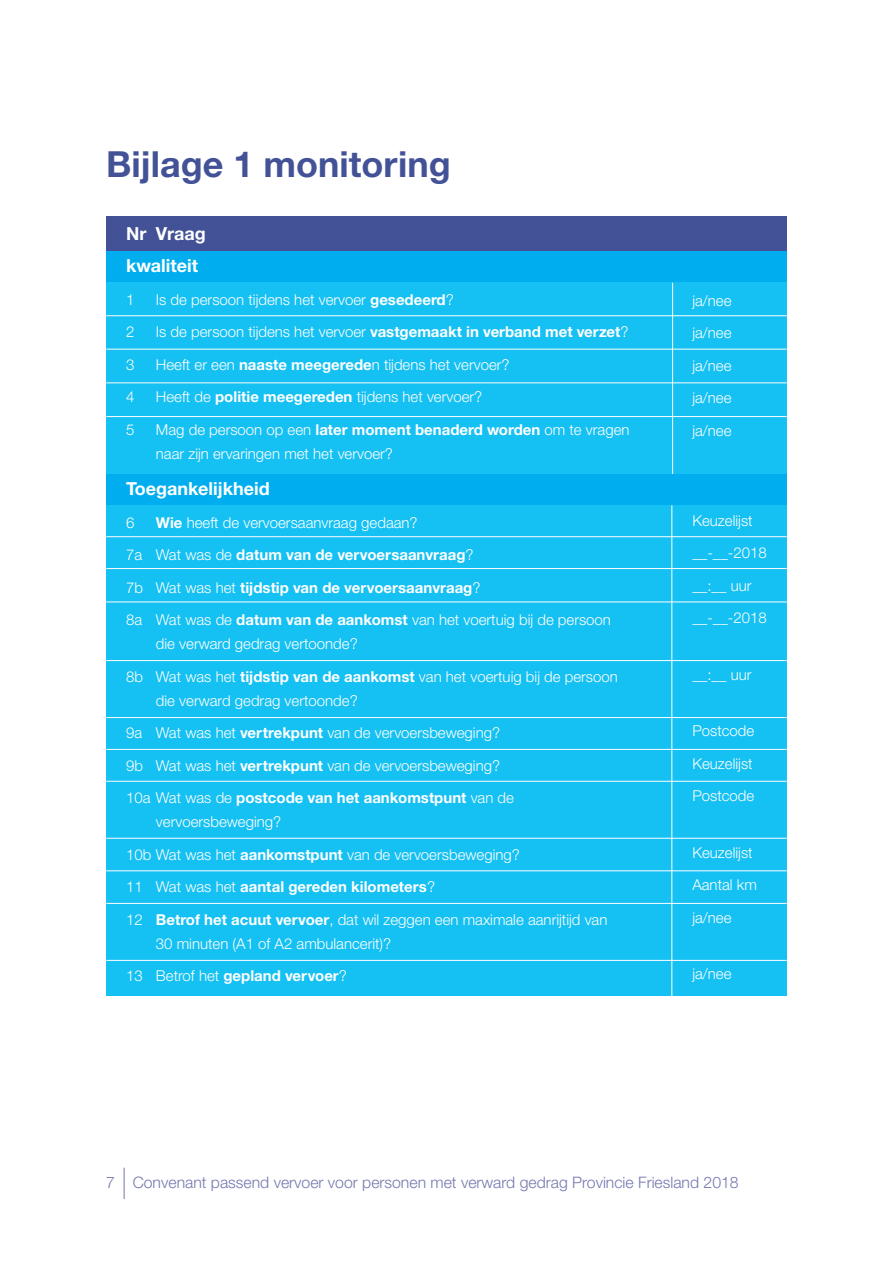
<style>
.page{position:relative;width:893px;height:1263px;background:#fff}
.page>*{position:absolute;margin:0;border:0;box-sizing:border-box;transform-origin:0 0}
.t1{font:700 36px "Helvetica Neue CE";color:#435297}
.plat{font:700 18px "Helvetica Neue CE";color:#fff}
.t2{font:300 15.9px "Helvetica Neue CE";color:#7477af}
.plat-2{font:300 15px/24px "Helvetica Neue CE";color:#fff}
.plat-3{font:700 15px "Helvetica Neue CE";color:#fff}
.s1{font-weight:700}
.s2{font-weight:300}
</style>
<div class="page">
<div style="left:106px;top:216px;width:681px;height:35px;background:#435297"></div>
<div style="left:106px;top:251px;width:681px;height:32px;background:#00aeef"></div>
<div style="left:106px;top:474px;width:681px;height:31px;background:#00aeef"></div>
<div style="left:106px;top:283px;width:681px;height:191px;background:#15c0f2"></div>
<div style="left:106px;top:505px;width:681px;height:491px;background:#15c0f2"></div>
<hr style="left:106px;top:315px;width:681px;height:1px;background:#fff">
<hr style="left:106px;top:568px;width:681px;height:1px;background:#fff">
<hr style="left:106px;top:349px;width:681px;height:1px;background:#fff">
<hr style="left:106px;top:601px;width:681px;height:1px;background:#fff">
<hr style="left:106px;top:660px;width:681px;height:1px;background:#fff">
<hr style="left:106px;top:717px;width:681px;height:1px;background:#fff">
<hr style="left:106px;top:749px;width:681px;height:1px;background:#fff">
<hr style="left:106px;top:781px;width:681px;height:1px;background:#fff">
<hr style="left:106px;top:838px;width:681px;height:1px;background:#fff">
<hr style="left:106px;top:870px;width:681px;height:1px;background:#fff">
<hr style="left:106px;top:903px;width:681px;height:1px;background:#fff">
<hr style="left:106px;top:960px;width:681px;height:1px;background:#fff">
<hr style="left:106px;top:536px;width:681px;height:1px;background:#fff">
<hr style="left:106px;top:382px;width:681px;height:1px;background:#fff">
<hr style="left:106px;top:416px;width:681px;height:1px;background:#fff">
<hr style="left:672px;top:283px;width:1px;height:191px;background:#fff">
<hr style="left:671px;top:505px;width:1px;height:497px;background:#fff">
<hr style="left:124px;top:1168px;width:1px;height:31px;background:#7477af">
<h1 class="t1" style="left:106px;top:141px;width:346px">Bijlage 1 monitoring</h1>
<p class="plat" style="left:126px;top:222px;width:81px">Nr Vraag</p>
<p class="plat" style="left:126px;top:255px;width:73px">kwaliteit</p>
<p class="plat-2" style="left:126px;top:287px;width:10px">1</p>
<p class="plat-2" style="left:156px;top:287px;width:299px">Is de persoon tijdens het vervoer <span class="s1">gesedeerd</span>?</p>
<p class="plat-2" style="left:126px;top:320px;width:10px">2</p>
<p class="plat-2" style="left:156px;top:320px;width:474px">Is de persoon tijdens het vervoer <span class="s1">vastgemaakt in verband met verzet</span>?</p>
<p class="plat-2" style="left:126px;top:352px;width:10px">3</p>
<p class="plat-2" style="left:156px;top:352px;width:355px">Heeft er een <span class="s1">naaste meegerede</span>n tijdens het vervoer?</p>
<p class="plat-2" style="left:126px;top:385px;width:10px">4</p>
<p class="plat-2" style="left:156px;top:385px;width:328px">Heeft de <span class="s1">politie meegereden</span> tijdens het vervoer?</p>
<p class="plat-2" style="left:126px;top:417px;width:10px">5</p>
<p class="plat-2" style="left:156px;top:417px;width:475px">Mag de persoon op een <span class="s1">later moment benaderd worden</span> om te vragen naar zijn ervaringen met het vervoer?</p>
<p class="plat" style="left:126px;top:478px;width:145px">Toegankelijkheid</p>
<p class="plat-2" style="left:126px;top:510px;width:10px">6</p>
<p class="plat-2" style="left:156px;top:510px;width:263px"><span class="s1">Wie</span> heeft de vervoersaanvraag gedaan?</p>
<p class="plat-3" style="left:126px;top:546px;width:349px"><span class="s2">7a Wat was de</span> datum van de vervoersaanvraag<span class="s2">?</span></p>
<p class="plat-3" style="left:126px;top:578px;width:356px"><span class="s2">7b Wat was het</span> tijdstip van de vervoersaanvraag<span class="s2">?</span></p>
<p class="plat-2" style="left:156px;top:608px;width:457px;text-indent:-30px">8a Wat was de <span class="s1">datum van de aankomst</span> van het voertuig bij de persoon die verward gedrag vertoonde?</p>
<p class="plat-2" style="left:156px;top:664px;width:463px;text-indent:-30px">8b Wat was het <span class="s1">tijdstip van de aankomst</span> van het voertuig bij de persoon die verward gedrag vertoonde?</p>
<p class="plat-2" style="left:126px;top:721px;width:376px">9a Wat was het <span class="s1">vertrekpunt</span> van de vervoersbeweging?</p>
<p class="plat-2" style="left:126px;top:753px;width:376px">9b Wat was het <span class="s1">vertrekpunt</span> van de vervoersbeweging?</p>
<p class="plat-2" style="left:156px;top:786px;width:360px;text-indent:-30px">10a Wat was de <span class="s1">postcode van het aankomstpunt</span> van de vervoersbeweging?</p>
<p class="plat-2" style="left:126px;top:842px;width:395px">10b Wat was het <span class="s1">aankomstpunt</span> van de vervoersbeweging?</p>
<p class="plat-3" style="left:126px;top:878px;width:310px"><span class="s2">11 Wat was het</span> aantal gereden kilometers<span class="s2">?</span></p>
<p class="plat-2" style="left:156px;top:907px;width:453px;text-indent:-30px">12 <span class="s1">Betrof het acuut vervoer</span>, dat wil zeggen een maximale aanrijtijd van<br>30 minuten (A1 of A2 ambulancerit)?</p>
<p class="plat-3" style="left:126px;top:967px;width:222px"><span class="s2">13 Betrof het</span> gepland vervoer<span class="s2">?</span></p>
<p class="plat-2" style="left:692px;top:288px;width:41px">ja/nee</p>
<p class="plat-2" style="left:692px;top:321px;width:41px">ja/nee</p>
<p class="plat-2" style="left:692px;top:353px;width:41px">ja/nee</p>
<p class="plat-2" style="left:692px;top:386px;width:41px">ja/nee</p>
<p class="plat-2" style="left:692px;top:418px;width:41px">ja/nee</p>
<p class="plat-2" style="left:692px;top:508px;width:62px">Keuzelijst</p>
<p class="plat-2" style="left:692px;top:541px;width:76px">__-__-2018</p>
<p class="plat-2" style="left:692px;top:573px;width:61px">__:__ uur</p>
<p class="plat-2" style="left:692px;top:606px;width:76px">__-__-2018</p>
<p class="plat-2" style="left:692px;top:662px;width:61px">__:__ uur</p>
<p class="plat-2" style="left:692px;top:719px;width:63px">Postcode</p>
<p class="plat-2" style="left:692px;top:751px;width:62px">Keuzelijst</p>
<p class="plat-2" style="left:692px;top:784px;width:63px">Postcode</p>
<p class="plat-2" style="left:692px;top:840px;width:62px">Keuzelijst</p>
<p class="plat-2" style="left:692px;top:873px;width:66px">Aantal km</p>
<p class="plat-2" style="left:692px;top:905px;width:41px">ja/nee</p>
<p class="plat-2" style="left:692px;top:962px;width:41px">ja/nee</p>
<p class="t2" style="left:106px;top:1173px;width:634px">7 Convenant passend vervoer voor personen met verward gedrag Provincie Friesland 2018</p>
</div>
